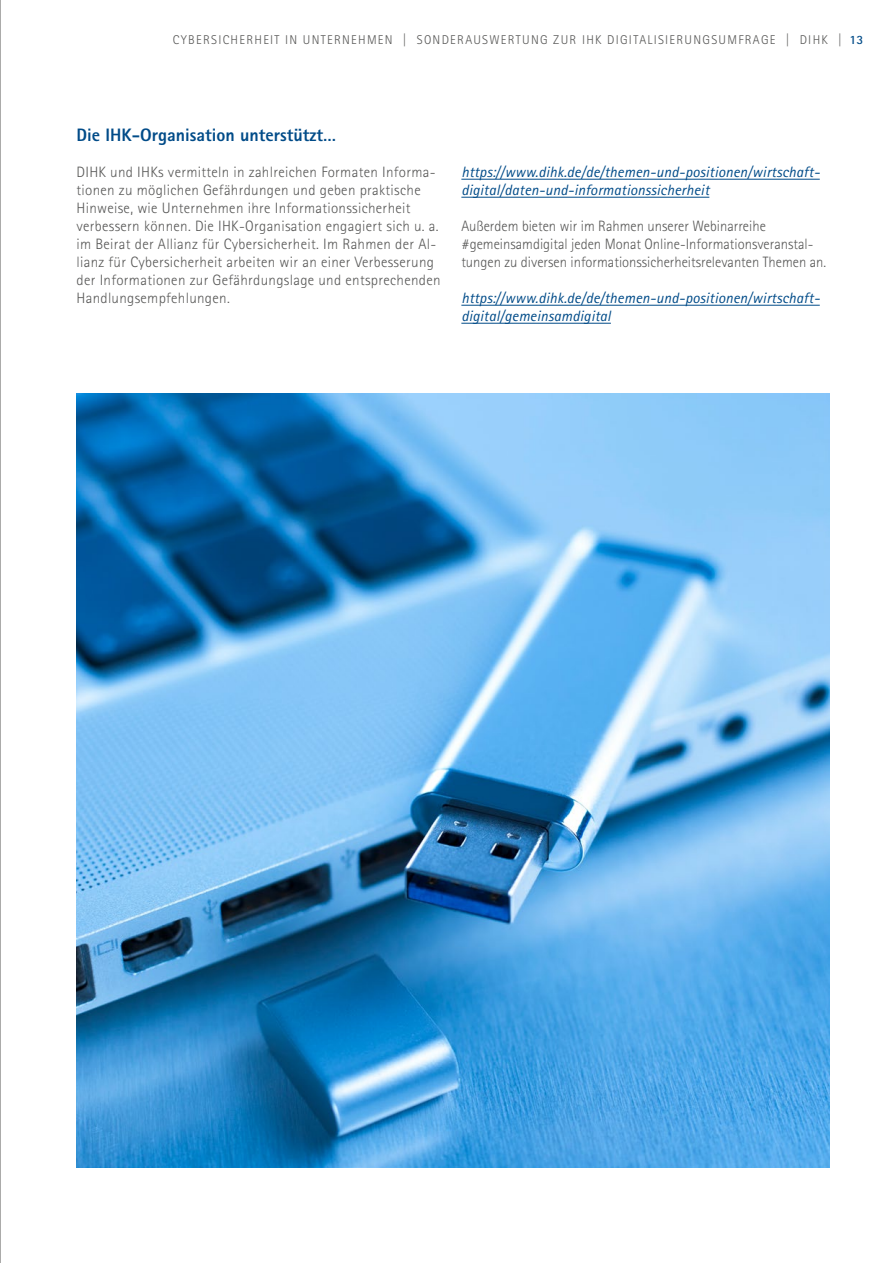
<style>
.page{position:relative;width:893px;height:1263px;background:#fff}
.page>*{position:absolute;margin:0;border:0;box-sizing:border-box;transform-origin:0 0}
.t1{font:800 18px "Agfa Rotis Sans Serif";color:#004b88}
.t2{font:300 15px/18px "Agfa Rotis Sans Serif";letter-spacing:.02em;color:#575756}
.t3{font:italic 15px/18px "Agfa Rotis Sans Serif";letter-spacing:.01em;color:#004b88}
.t4{font:300 15px/18px "Agfa Rotis Sans Serif";color:#575756}
.t5{font:300 12.75px "Agfa Rotis Sans Serif";letter-spacing:.1em;color:#575756}
.s1{font-weight:700;color:#004b88}
</style>
<div class="page">
<img style="left:77px;top:393px;width:752px;height:774px">
<hr style="left:461px;top:179px;width:359px;height:1px;background:#004b88">
<hr style="left:461px;top:197px;width:248px;height:1px;background:#004b88">
<hr style="left:461px;top:305px;width:359px;height:1px;background:#004b88">
<hr style="left:461px;top:323px;width:150px;height:1px;background:#004b88">
<hr style="left:0;top:0;width:1px;height:1263px;background:#9d9d9c">
<p class="t5" style="left:173px;top:33px;width:692px">CYBERSICHERHEIT IN UNTERNEHMEN | SONDERAUSWERTUNG ZUR IHK DIGITALISIERUNGSUMFRAGE | DIHK | <span class="s1">13</span></p>
<h3 class="t1" style="left:77px;top:124px;width:261px">Die IHK-Organisation unterstützt…</h3>
<p class="t2" style="left:77px;top:163px;width:365px">DIHK und IHKs vermitteln in zahlreichen Formaten Informa&shy;tionen zu möglichen Gefährdungen und geben praktische Hinweise, wie Unternehmen ihre Informationssicherheit verbessern können. Die IHK-Organisation engagiert sich u. a. im Beirat der Allianz für Cybersicherheit. Im Rahmen der Al&shy;lianz für Cybersicherheit arbeiten wir an einer Verbesserung der Informationen zur Gefährdungslage und entsprechenden Handlungsempfehlungen.</p>
<p class="t3" style="left:461px;top:163px;width:360px">https://www.dihk.de/de/themen-und-positionen/wirtschaft&shy;digital/daten-und-informationssicherheit</p>
<p class="t4" style="left:461px;top:217px;width:366px">Außerdem bieten wir im Rahmen unserer Webinarreihe #gemeinsamdigital jeden Monat Online-Informationsveranstal&shy;tungen zu diversen informationssicherheitsrelevanten Themen an.</p>
<p class="t3" style="left:461px;top:289px;width:360px">https://www.dihk.de/de/themen-und-positionen/wirtschaft&shy;digital/gemeinsamdigital</p>
</div>
